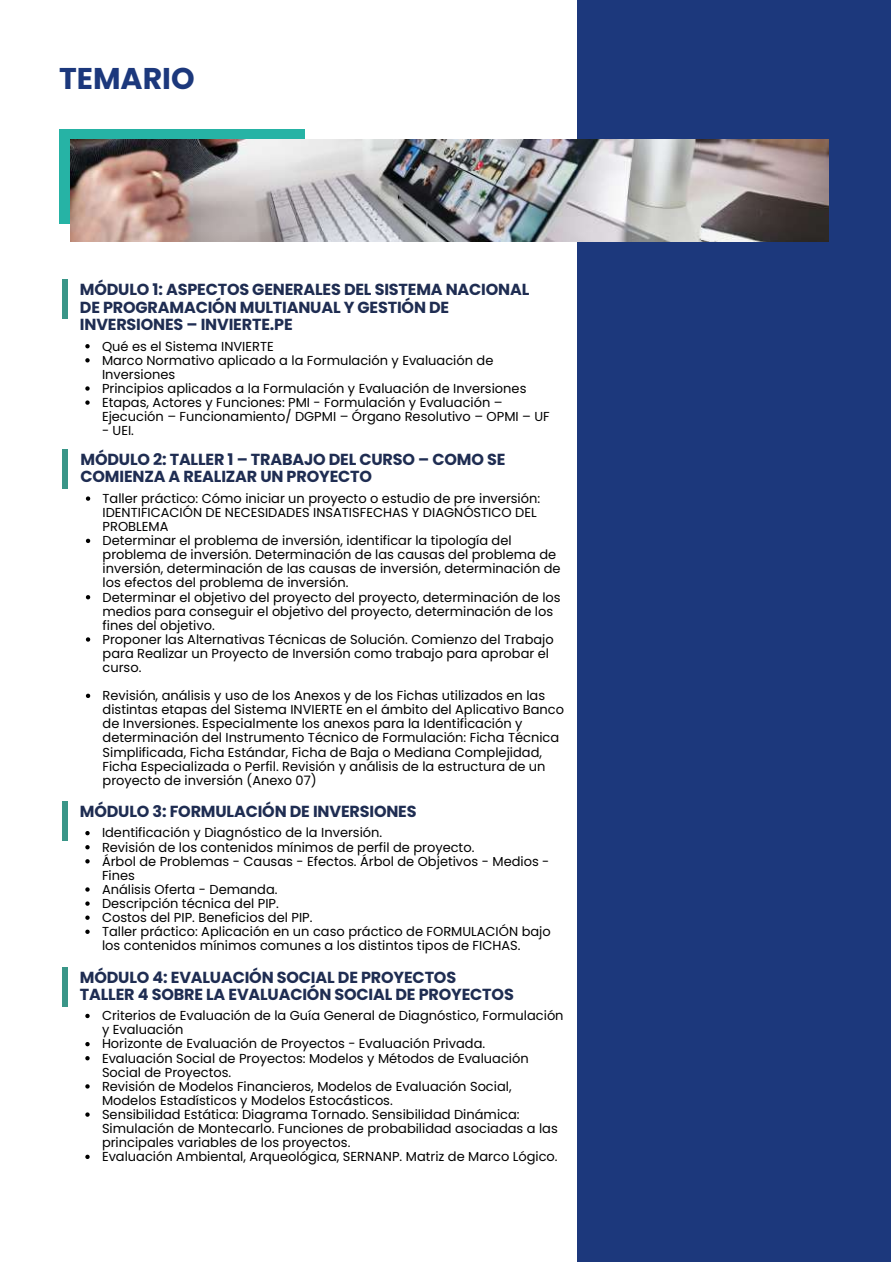
<style>
.page{position:relative;width:891px;height:1262px;background:#fff}
.page>*{position:absolute;margin:0;border:0;box-sizing:border-box;transform-origin:0 0}
.t1{font:700 30px "Poppins";color:#1c387c}
.t2{font:700 16px/17.4px "Poppins";letter-spacing:-.01em;color:#1f2d52}
.t3{font:13px/14px "Poppins";color:#000}
</style>
<div class="page">
<div style="left:577px;top:0;width:314px;height:1261px;background:#1c387c"></div>
<div style="left:59px;top:129px;width:246px;height:94px;background:#26b3a5"></div>
<img style="left:71px;top:140px;width:757px;height:101px">
<div style="left:62px;top:279px;width:6px;height:40px;background:#3a9688"></div>
<svg style="left:85px;top:344px;width:5px;height:4px"></svg>
<svg style="left:85px;top:358px;width:5px;height:4px"></svg>
<svg style="left:85px;top:386px;width:5px;height:5px"></svg>
<svg style="left:85px;top:400px;width:5px;height:5px"></svg>
<div style="left:63px;top:449px;width:5px;height:40px;background:#3a9688"></div>
<svg style="left:86px;top:496px;width:4px;height:5px"></svg>
<svg style="left:86px;top:539px;width:4px;height:4px"></svg>
<svg style="left:86px;top:595px;width:4px;height:4px"></svg>
<svg style="left:86px;top:637px;width:4px;height:4px"></svg>
<svg style="left:86px;top:693px;width:4px;height:5px"></svg>
<div style="left:62px;top:801px;width:6px;height:40px;background:#3a9688"></div>
<svg style="left:85px;top:831px;width:5px;height:4px"></svg>
<svg style="left:85px;top:845px;width:5px;height:4px"></svg>
<svg style="left:85px;top:859px;width:5px;height:4px"></svg>
<svg style="left:85px;top:887px;width:5px;height:4px"></svg>
<svg style="left:85px;top:901px;width:5px;height:4px"></svg>
<svg style="left:85px;top:915px;width:5px;height:4px"></svg>
<svg style="left:85px;top:929px;width:5px;height:5px"></svg>
<div style="left:62px;top:966px;width:6px;height:40px;background:#3a9688"></div>
<svg style="left:85px;top:1013px;width:5px;height:5px"></svg>
<svg style="left:85px;top:1042px;width:5px;height:4px"></svg>
<svg style="left:85px;top:1056px;width:5px;height:4px"></svg>
<svg style="left:85px;top:1084px;width:5px;height:4px"></svg>
<svg style="left:85px;top:1112px;width:5px;height:4px"></svg>
<svg style="left:85px;top:1154px;width:5px;height:5px"></svg>
<h1 class="t1" style="left:59px;top:57px;width:137px">TEMARIO</h1>
<p class="t2" style="left:80px;top:281px;width:451px">MÓDULO 1: ASPECTOS GENERALES DEL SISTEMA NACIONAL<br>DE PROGRAMACIÓN MULTIANUAL Y GESTIÓN DE<br>INVERSIONES – INVIERTE.PE</p>
<p class="t3" style="left:102px;top:339px;width:449px">Qué es el Sistema INVIERTE<br>Marco Normativo aplicado a la Formulación y Evaluación de Inversiones<br>Principios aplicados a la Formulación y Evaluación de Inversiones Etapas, Actores y Funciones: PMI - Formulación y Evaluación – Ejecución – Funcionamiento/ DGPMI – Órgano Resolutivo – OPMI – UF</p>
<p class="t3" style="left:102px;top:423px;width:34px">- UEI.</p>
<p class="t2" style="left:80px;top:451px;width:426px">MÓDULO 2: TALLER 1 – TRABAJO DEL CURSO – COMO SE<br>COMIENZA A REALIZAR UN PROYECTO</p>
<p class="t3" style="left:103px;top:491px;width:460px">Taller práctico: Cómo iniciar un proyecto o estudio de pre inversión:<br>IDENTIFICACIÓN DE NECESIDADES INSATISFECHAS Y DIAGNÓSTICO DEL PROBLEMA<br>Determinar el problema de inversión, identificar la tipología del problema de inversión. Determinación de las causas del problema de inversión, determinación de las causas de inversión, determinación de los efectos del problema de inversión.<br>Determinar el objetivo del proyecto del proyecto, determinación de los medios para conseguir el objetivo del proyecto, determinación de los fines del objetivo.<br>Proponer las Alternativas Técnicas de Solución. Comienzo del Trabajo para Realizar un Proyecto de Inversión como trabajo para aprobar el curso.</p>
<p class="t3" style="left:103px;top:688px;width:463px">Revisión, análisis y uso de los Anexos y de los Fichas utilizados en las distintas etapas del Sistema INVIERTE en el ámbito del Aplicativo Banco de Inversiones. Especialmente los anexos para la Identificación y determinación del Instrumento Técnico de Formulación: Ficha Técnica Simplificada, Ficha Estándar, Ficha de Baja o Mediana Complejidad, Ficha Especializada o Perfil. Revisión y análisis de la estructura de un proyecto de inversión (Anexo 07)</p>
<p class="t2" style="left:80px;top:802px;width:338px">MÓDULO 3: FORMULACIÓN DE INVERSIONES</p>
<p class="t3" style="left:102px;top:826px;width:450px">Identificación y Diagnóstico de la Inversión.<br>Revisión de los contenidos mínimos de perfil de proyecto.<br>Árbol de Problemas - Causas - Efectos. Árbol de Objetivos - Medios - Fines<br>Análisis Oferta - Demanda.<br>Descripción técnica del PIP.<br>Costos del PIP. Beneficios del PIP.<br>Taller práctico: Aplicación en un caso práctico de FORMULACIÓN bajo los contenidos mínimos comunes a los distintos tipos de FICHAS.</p>
<p class="t2" style="left:80px;top:968px;width:435px">MÓDULO 4: EVALUACIÓN SOCIAL DE PROYECTOS<br>TALLER 4 SOBRE LA EVALUACIÓN SOCIAL DE PROYECTOS</p>
<p class="t3" style="left:102px;top:1008px;width:463px">Criterios de Evaluación de la Guía General de Diagnóstico, Formulación y Evaluación<br>Horizonte de Evaluación de Proyectos - Evaluación Privada.<br>Evaluación Social de Proyectos: Modelos y Métodos de Evaluación Social de Proyectos.<br>Revisión de Modelos Financieros, Modelos de Evaluación Social, Modelos Estadísticos y Modelos Estocásticos.<br>Sensibilidad Estática: Diagrama Tornado. Sensibilidad Dinámica:<br>Simulación de Montecarlo. Funciones de probabilidad asociadas a las principales variables de los proyectos.<br>Evaluación Ambiental, Arqueológica, SERNANP. Matriz de Marco Lógico.</p>
</div>
